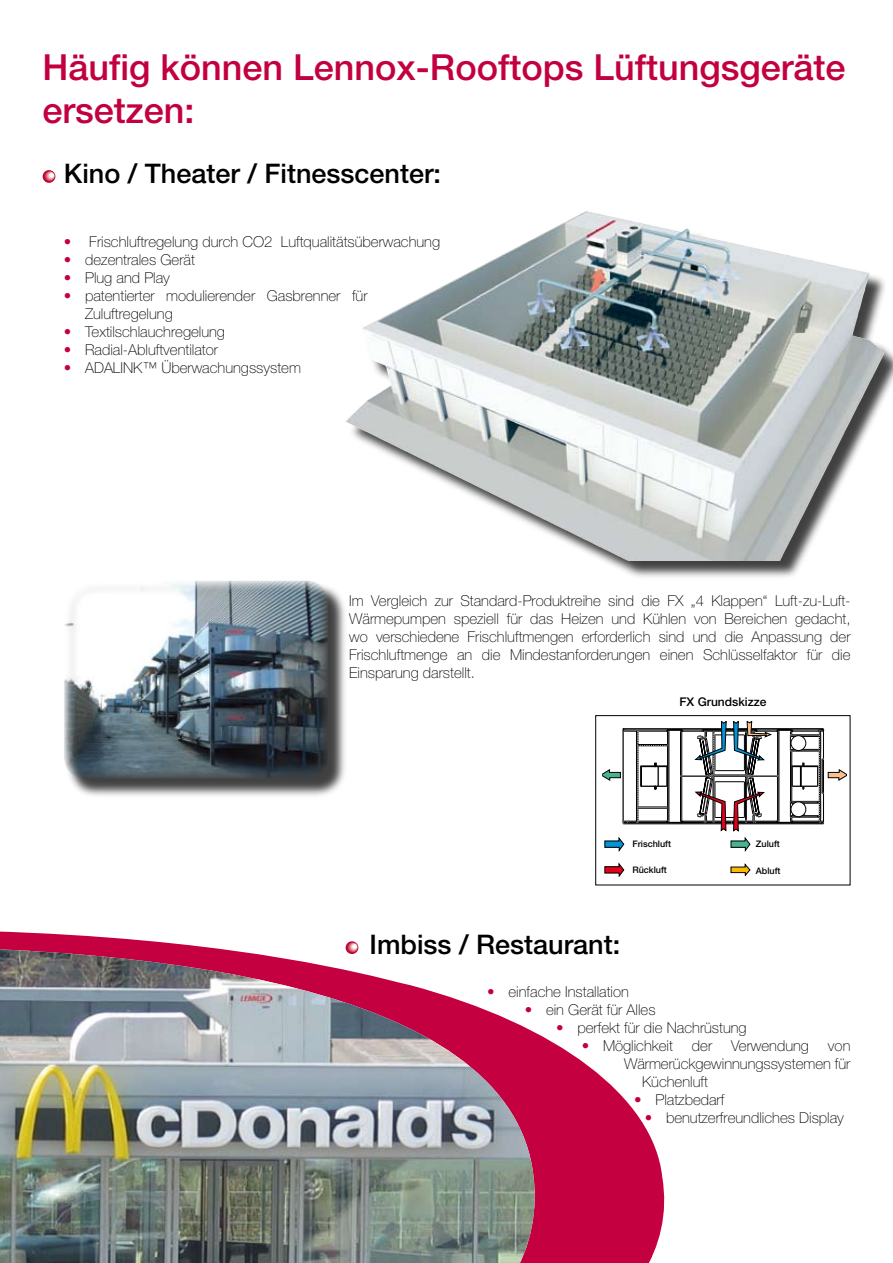
<style>
.page{position:relative;width:893px;height:1263px;background:#fff}
.page>*{position:absolute;margin:0;border:0;box-sizing:border-box;transform-origin:0 0}
.t1{font:500 36px/43.2px "Helvetica Neue";color:#c3003f}
.t2{font:500 27px "Helvetica Neue";color:#000}
.t3{font:100 15px/18px "Helvetica Neue";color:#000}
.t4{font:100 15px/18px "Helvetica Neue";color:#c3003f;text-align:justify}
.t5{font:500 12px "Helvetica Neue";color:#000}
.t6{font:500 9px "Helvetica Neue";color:#000}
</style>
<div class="page">
<svg style="left:0;top:836px;width:686px;height:427px"></svg>
<svg style="left:43px;top:170px;width:12px;height:13px"></svg>
<svg style="left:46px;top:172px;width:9px;height:9px"></svg>
<div style="left:46px;top:172px;width:8px;height:8px;background:#d66d73;border-radius:50%"></div>
<div style="left:47px;top:172px;width:7px;height:8px;background:#db8082;border-radius:50%"></div>
<svg style="left:48px;top:173px;width:6px;height:6px"></svg>
<svg style="left:347px;top:942px;width:11px;height:10px"></svg>
<div style="left:348px;top:943px;width:10px;height:9px;background:#cb4457;border-radius:50%"></div>
<svg style="left:351px;top:944px;width:6px;height:2px"></svg>
<img style="left:0;top:946px;width:554px;height:317px">
<div style="left:347px;top:212px;width:546px;height:369px;background:#000;opacity:.75"></div>
<img style="left:782px;top:336px;width:102px;height:221px">
<div style="left:65px;top:582px;width:283px;height:216px;background:#000;opacity:.75"></div>
<img style="left:64px;top:581px;width:264px;height:198px;border-radius:21px">
<svg style="left:604px;top:862px;width:20px;height:15px"></svg>
<svg style="left:602px;top:721px;width:244px;height:110px"></svg>
<div style="left:595px;top:715px;width:255px;height:170px;border:1px solid #000"></div>
<svg style="left:730px;top:837px;width:20px;height:14px"></svg>
<svg style="left:730px;top:863px;width:20px;height:13px"></svg>
<svg style="left:604px;top:837px;width:20px;height:14px"></svg>
<h1 class="t1" style="left:43px;top:45px;width:804px">Häufig können Lennox-Rooftops Lüftungsgeräte ersetzen:</h1>
<h2 class="t2" style="left:64px;top:157px;width:379px">Kino / Theater / Fitnesscenter:</h2>
<p class="t4" style="left:64px;top:233px;width:9px">• • • •</p>
<p class="t4" style="left:64px;top:323px;width:9px">• • •</p>
<p class="t3" style="left:85px;top:233px;width:356px">Frischluftregelung durch CO2 Luftqualitätsüberwachung dezentrales Gerät<br>Plug and Play<br>patentierter modulierender Gasbrenner für<br>Zuluftregelung<br>Textilschlauchregelung<br>Radial-Abluftventilator<br>ADALINK™ Überwachungssystem</p>
<p class="t3" style="left:349px;top:591px;width:503px;text-align:justify">Im Vergleich zur Standard-Produktreihe sind die FX „4 Klappen“ Luft-zu-Luft-Wärmepumpen speziell für das Heizen und Kühlen von Bereichen gedacht, wo verschiedene Frischluftmengen erforderlich sind und die Anpassung der Frischluftmenge an die Mindestanforderungen einen Schlüsselfaktor für die Einsparung darstellt.</p>
<p class="t5" style="left:679px;top:694px;width:88px">FX Grundskizze</p>
<p class="t6" style="left:632px;top:838px;width:40px">Frischluft</p>
<p class="t6" style="left:756px;top:838px;width:26px">Zuluft</p>
<p class="t6" style="left:756px;top:866px;width:26px">Abluft</p>
<p class="t6" style="left:632px;top:865px;width:36px">Rückluft</p>
<h2 class="t2" style="left:370px;top:928px;width:252px">Imbiss / Restaurant:</h2>
<p class="t3" style="left:508px;top:982px;width:122px">einfache Installation</p>
<p class="t3" style="left:546px;top:1000px;width:111px">ein Gerät für Alles</p>
<p class="t3" style="left:577px;top:1018px;width:171px">perfekt für die Nachrüstung</p>
<p class="t3" style="left:603px;top:1036px;width:71px">Möglichkeit</p>
<p class="t3" style="left:692px;top:1036px;width:22px">der</p>
<p class="t3" style="left:731px;top:1036px;width:79px">Verwendung</p>
<p class="t3" style="left:828px;top:1036px;width:24px">von</p>
<p class="t3" style="left:624px;top:1054px;width:228px">Wärmerückgewinnungssystemen für</p>
<p class="t3" style="left:642px;top:1072px;width:67px">Küchenluft</p>
<p class="t3" style="left:655px;top:1090px;width:70px">Platzbedarf</p>
<p class="t3" style="left:666px;top:1108px;width:179px">benutzerfreundliches Display</p>
<p class="t4" style="left:487px;top:982px;width:9px">•</p>
<p class="t4" style="left:525px;top:1000px;width:9px">•</p>
<p class="t4" style="left:556px;top:1018px;width:9px">•</p>
<p class="t4" style="left:582px;top:1036px;width:9px">•</p>
<p class="t4" style="left:634px;top:1090px;width:9px">•</p>
<p class="t4" style="left:645px;top:1108px;width:9px">•</p>
</div>
